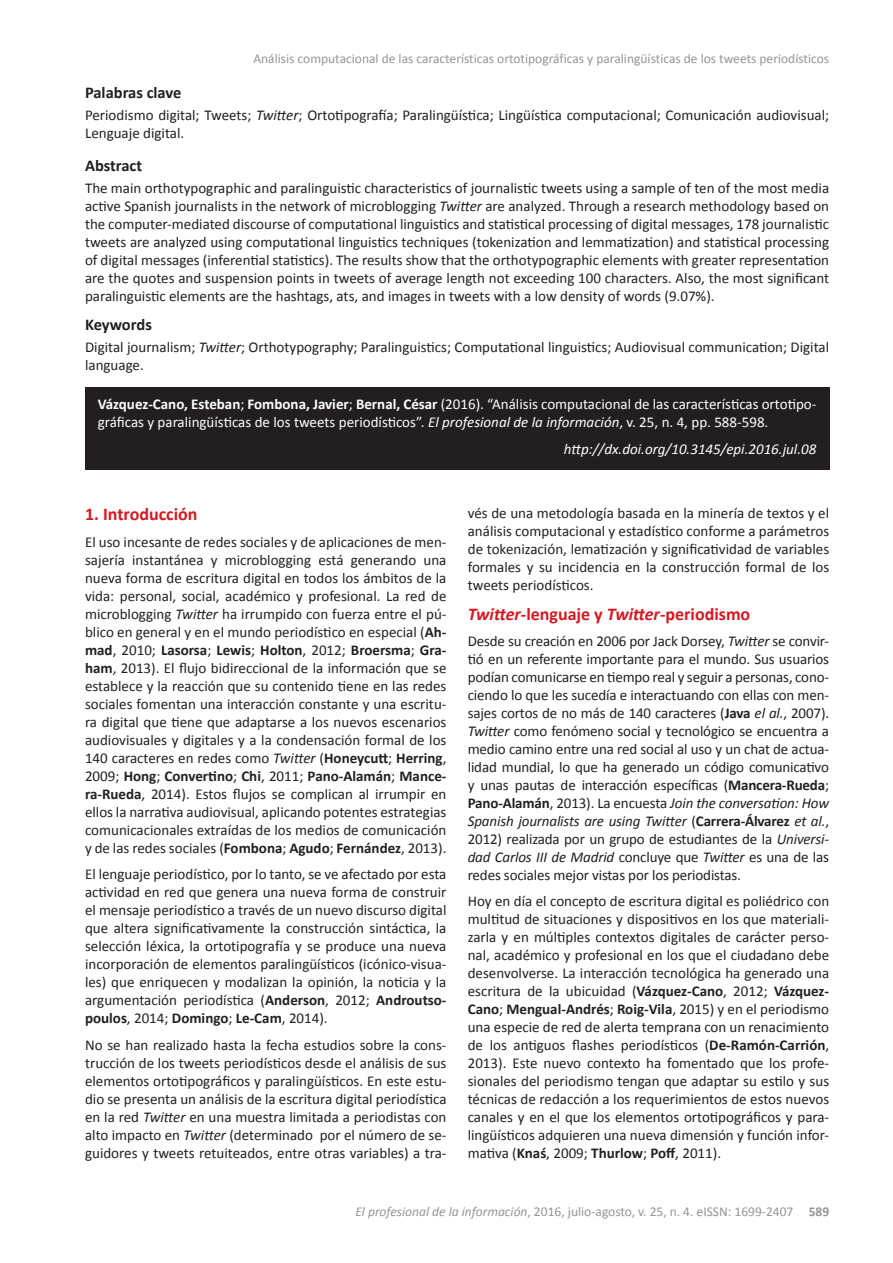
<style>
.page{position:relative;width:893px;height:1263px;background:#fff}
.page>*{position:absolute;margin:0;border:0;box-sizing:border-box;transform-origin:0 0}
.t1{font:700 18px "Calibri";color:#d7171f}
.t2{font:700 16.5px "Calibri";color:#231f20}
.t3{font:15px/18px "Calibri";color:#231f20;text-align:justify}
.t4{font:15px/18px "Calibri";color:#fff}
.t5{font:italic 15px "Calibri";color:#fff}
.t6{font:13.5px "Calibri";color:#939598}
.s1{font-style:italic}
.s2{font-weight:700}
</style>
<div class="page">
<div style="left:85px;top:387px;width:744px;height:83px;background:#231f20"></div>
<p class="t6" style="left:253px;top:50px;width:577px">Análisis computacional de las características ortotipográficas y paralingüísticas de los tweets periodísticos</p>
<p class="t2" style="left:85px;top:82px;width:98px">Palabras clave</p>
<p class="t3" style="left:85px;top:107px;width:746px">Periodismo digital; Tweets; <span class="s1">Twitter</span>; Ortotipografía; Paralingüística; Lingüística computacional; Comunicación audiovisual;<br>Lenguaje digital.</p>
<p class="t2" style="left:85px;top:155px;width:59px">Abstract</p>
<p class="t3" style="left:85px;top:179px;width:746px">The main orthotypographic and paralinguistic characteristics of journalistic tweets using a sample of ten of the most media active Spanish journalists in the network of microblogging <span class="s1">Twitter</span> are analyzed. Through a research methodology based on the computer-mediated discourse of computational linguistics and statistical processing of digital messages, 178 journalistic tweets are analyzed using computational linguistics techniques (tokenization and lemmatization) and statistical processing of digital messages (inferential statistics). The results show that the orthotypographic elements with greater representation are the quotes and suspension points in tweets of average length not exceeding 100 characters. Also, the most significant paralinguistic elements are the hashtags, ats, and images in tweets with a low density of words (9.07%).</p>
<p class="t2" style="left:85px;top:314px;width:68px">Keywords</p>
<p class="t3" style="left:85px;top:338px;width:746px">Digital journalism; <span class="s1">Twitter</span>; Orthotypography; Paralinguistics; Computational linguistics; Audiovisual communication; Digital language.</p>
<p class="t4" style="left:98px;top:395px;width:720px"><span class="s2">Vázquez-Cano, Esteban</span>; <span class="s2">Fombona, Javier</span>; <span class="s2">Bernal, César</span> (2016). “Análisis computacional de las características ortotipo&shy;gráficas y paralingüísticas de los tweets periodísticos”. <span class="s1">El profesional de la información</span>, v. 25, n. 4, pp. 588-598.</p>
<p class="t5" style="left:564px;top:438px;width:254px">http://dx.doi.org/10.3145/epi.2016.jul.08</p>
<p class="t1" style="left:85px;top:503px;width:114px">1. Introducción</p>
<p class="t3" style="left:85px;top:533px;width:363px">El uso incesante de redes sociales y de aplicaciones de men&shy;sajería instantánea y microblogging está generando una nueva forma de escritura digital en todos los ámbitos de la vida: personal, social, académico y profesional. La red de microblogging <span class="s1">Twitter</span> ha irrumpido con fuerza entre el pú&shy;blico en general y en el mundo periodístico en especial (<span class="s2">Ah&shy;mad</span>, 2010; <span class="s2">Lasorsa</span>; <span class="s2">Lewis</span>; <span class="s2">Holton</span>, 2012; <span class="s2">Broersma</span>; <span class="s2">Gra&shy;ham</span>, 2013). El flujo bidireccional de la información que se establece y la reacción que su contenido tiene en las redes sociales fomentan una interacción constante y una escritu&shy;ra digital que tiene que adaptarse a los nuevos escenarios audiovisuales y digitales y a la condensación formal de los 140 caracteres en redes como <span class="s1">Twitter</span> (<span class="s2">Honeycutt</span>; <span class="s2">Herring</span>, 2009; <span class="s2">Hong</span>; <span class="s2">Convertino</span>; <span class="s2">Chi</span>, 2011; <span class="s2">Pano-Alamán</span>; <span class="s2">Mance&shy;ra-Rueda</span>, 2014). Estos flujos se complican al irrumpir en ellos la narrativa audiovisual, aplicando potentes estrategias comunicacionales extraídas de los medios de comunicación y de las redes sociales (<span class="s2">Fombona</span>; <span class="s2">Agudo</span>; <span class="s2">Fernández</span>, 2013).</p>
<p class="t3" style="left:85px;top:865px;width:363px">El lenguaje periodístico, por lo tanto, se ve afectado por esta actividad en red que genera una nueva forma de construir el mensaje periodístico a través de un nuevo discurso digital que altera significativamente la construcción sintáctica, la selección léxica, la ortotipografía y se produce una nueva incorporación de elementos paralingüísticos (icónico-visua&shy;les) que enriquecen y modalizan la opinión, la noticia y la argumentación periodística (<span class="s2">Anderson</span>, 2012; <span class="s2">Androutso&shy;poulos</span>, 2014; <span class="s2">Domingo</span>; <span class="s2">Le-Cam</span>, 2014).</p>
<p class="t3" style="left:85px;top:1036px;width:363px">No se han realizado hasta la fecha estudios sobre la cons&shy;trucción de los tweets periodísticos desde el análisis de sus elementos ortotipográficos y paralingüísticos. En este estu&shy;dio se presenta un análisis de la escritura digital periodística en la red <span class="s1">Twitter</span> en una muestra limitada a periodistas con alto impacto en <span class="s1">Twitter</span> (determinado por el número de se&shy;guidores y tweets retuiteados, entre otras variables) a tra-</p>
<p class="t3" style="left:468px;top:504px;width:363px">vés de una metodología basada en la minería de textos y el análisis computacional y estadístico conforme a parámetros de tokenización, lematización y significatividad de variables formales y su incidencia en la construcción formal de los tweets periodísticos.</p>
<p class="t1" style="left:468px;top:603px;width:284px"><span class="s1">Twitter</span>-lenguaje y <span class="s1">Twitter</span>-periodismo</p>
<p class="t3" style="left:468px;top:632px;width:363px">Desde su creación en 2006 por Jack Dorsey, <span class="s1">Twitter</span> se convir&shy;tió en un referente importante para el mundo. Sus usuarios podían comunicarse en tiempo real y seguir a personas, cono&shy;ciendo lo que les sucedía e interactuando con ellas con men&shy;sajes cortos de no más de 140 caracteres (<span class="s2">Java</span> <span class="s1">el al.</span>, 2007).<br><span class="s1">Twitter</span> como fenómeno social y tecnológico se encuentra a medio camino entre una red social al uso y un chat de actua&shy;lidad mundial, lo que ha generado un código comunicativo y unas pautas de interacción específicas (<span class="s2">Mancera-Rueda</span>; <span class="s2">Pano-Alamán</span>, 2013). La encuesta <span class="s1">Join the conversation: How Spanish journalists are using Twitter</span> (<span class="s2">Carrera-Álvarez</span> <span class="s1">et al.</span>, 2012) realizada por un grupo de estudiantes de la <span class="s1">Universi&shy;dad Carlos III de Madrid</span> concluye que <span class="s1">Twitter</span> es una de las redes sociales mejor vistas por los periodistas.</p>
<p class="t3" style="left:468px;top:892px;width:363px">Hoy en día el concepto de escritura digital es poliédrico con multitud de situaciones y dispositivos en los que materiali&shy;zarla y en múltiples contextos digitales de carácter perso&shy;nal, académico y profesional en los que el ciudadano debe desenvolverse. La interacción tecnológica ha generado una escritura de la ubicuidad (<span class="s2">Vázquez-Cano</span>, 2012; <span class="s2">Vázquez-Cano</span>; <span class="s2">Mengual-Andrés</span>; <span class="s2">Roig-Vila</span>, 2015) y en el periodismo una especie de red de alerta temprana con un renacimiento de los antiguos flashes periodísticos (<span class="s2">De-Ramón-Carrión</span>, 2013). Este nuevo contexto ha fomentado que los profe&shy;sionales del periodismo tengan que adaptar su estilo y sus técnicas de redacción a los requerimientos de estos nuevos canales y en el que los elementos ortotipográficos y para&shy;lingüísticos adquieren una nueva dimensión y función infor&shy;mativa (<span class="s2">Knaś</span>, 2009; <span class="s2">Thurlow</span>; <span class="s2">Poff</span>, 2011).</p>
<p class="t6" style="left:355px;top:1203px;width:475px"><span class="s1">El profesional de la información</span>, 2016, julio-agosto, v. 25, n. 4. eISSN: 1699-2407 <span class="s2">589</span></p>
</div>
